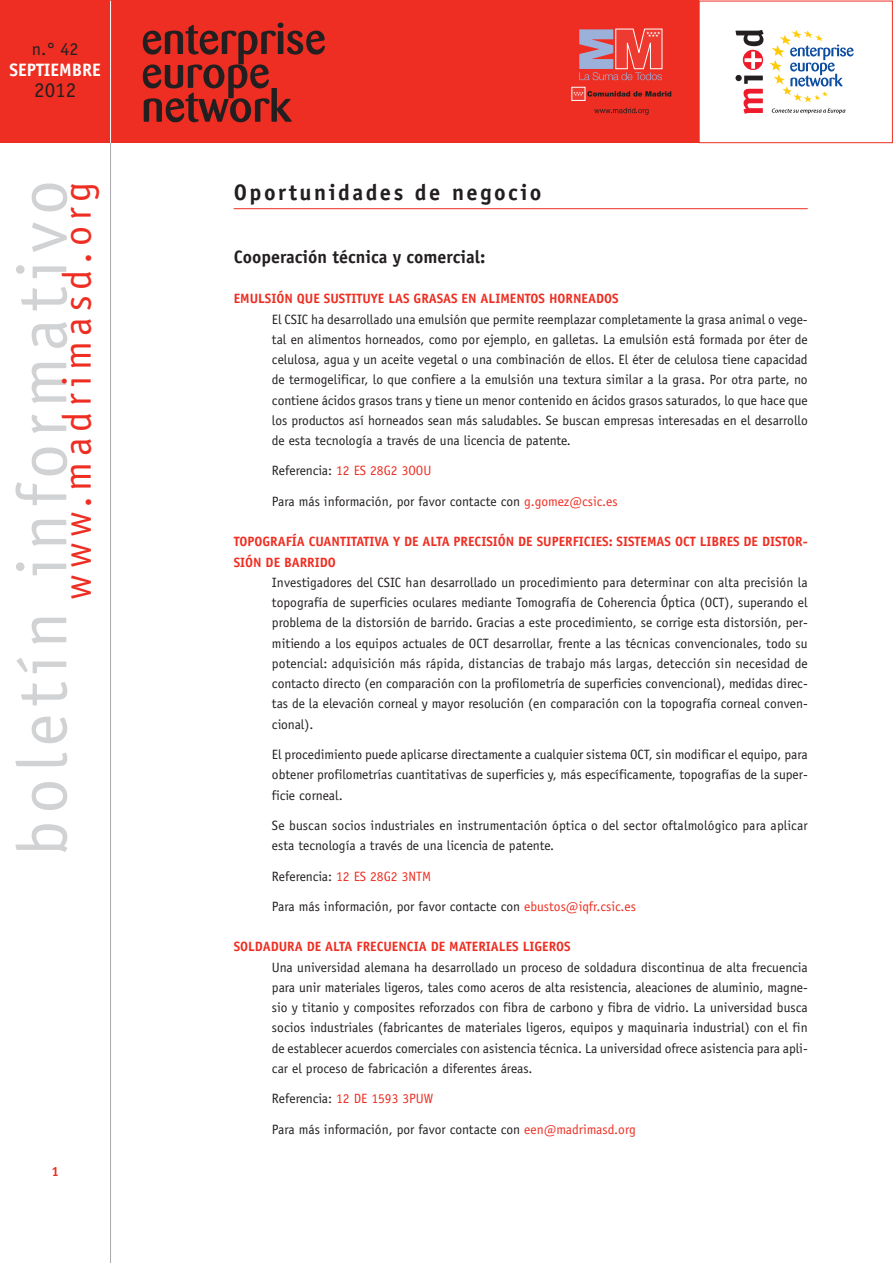
<style>
.page{position:relative;width:893px;height:1263px;background:#fff}
.page>*{position:absolute;margin:0;border:0;box-sizing:border-box;transform-origin:0 0}
.t1{font:70.35px "Officina Sans";letter-spacing:.1em;color:#d1d2d4}
.t2{font:40.2px "Officina Sans";letter-spacing:.15em;color:#ee2e22}
.t3{font:700 22.5px "Officina Sans";letter-spacing:.11em;color:#231f20}
.t4{font:21px "Officina Sans";color:#231f20}
.t5{font:700 18px "Officina Sans";color:#231f20}
.t6{font:700 18px "Officina Sans";color:#fff}
.t7{font:18px "Officina Sans";color:#231f20}
.t8{font:13.5px/20.2px "Officina Sans";color:#231f20;text-align:justify}
.t9{font:700 13.5px/20.2px "Officina Sans";color:#ee2e22}
.t10{font:13.5px "Officina Sans";color:#ee2e22}
.t11{font:700 13.35px "Officina Sans";color:#ee2e22}
.s1{color:#231f20}
.s2{color:#ee2e22}
</style>
<div class="page">
<hr style="left:110px;top:1px;width:1px;height:1262px;background:#a8a9ad">
<div style="left:0;top:1px;width:699px;height:142px;background:#ee2e22"></div>
<svg style="left:233px;top:1px;width:660px;height:208px"></svg>
<hr style="left:110px;top:1px;width:1px;height:142px;background:#fff">
<svg style="left:143px;top:23px;width:182px;height:99px"></svg>
<svg style="left:769px;top:30px;width:85px;height:84px"></svg>
<svg style="left:743px;top:50px;width:20px;height:20px"></svg>
<svg style="left:735px;top:75px;width:28px;height:39px"></svg>
<svg style="left:745px;top:52px;width:17px;height:17px"></svg>
<svg style="left:735px;top:30px;width:28px;height:16px"></svg>
<svg style="left:594px;top:108px;width:54px;height:7px"></svg>
<div style="left:572px;top:87px;width:13px;height:14px;background:#ee3b32;border:1px solid #fff"></div>
<svg style="left:573px;top:91px;width:98px;height:6px"></svg>
<svg style="left:579px;top:29px;width:83px;height:51px"></svg>
<h3 class="t7" style="left:32px;top:42px;width:48px">n.° 42</h3>
<h3 class="t6" style="left:9px;top:63px;width:93px">SEPTIEMBRE</h3>
<h3 class="t4" style="left:34px;top:82px;width:44px">2012</h3>
<h1 class="t1" style="left:15px;top:856px;width:677px;rotate:-90deg">boletín informativo</h1>
<h2 class="t2" style="left:62px;top:599px;width:419px;rotate:-90deg">www.madrimasd.org</h2>
<p class="t11" style="left:51px;top:1166px;width:9px">1</p>
<h3 class="t3" style="left:234px;top:183px;width:309px">Oportunidades de negocio</h3>
<h3 class="t5" style="left:234px;top:250px;width:253px">Cooperación técnica y comercial:</h3>
<p class="t9" style="left:234px;top:290px;width:386px">EMULSIÓN QUE SUSTITUYE LAS GRASAS EN ALIMENTOS HORNEADOS</p>
<p class="t8" style="left:272px;top:310px;width:537px">El CSIC ha desarrollado una emulsión que permite reemplazar completamente la grasa animal o vege&shy;tal en alimentos horneados, como por ejemplo, en galletas. La emulsión está formada por éter de celulosa, agua y un aceite vegetal o una combinación de ellos. El éter de celulosa tiene capacidad de termogelificar, lo que confiere a la emulsión una textura similar a la grasa. Por otra parte, no contiene ácidos grasos trans y tiene un menor contenido en ácidos grasos saturados, lo que hace que los productos así horneados sean más saludables. Se buscan empresas interesadas en el desarrollo de esta tecnología a través de una licencia de patente.</p>
<p class="t10" style="left:272px;top:466px;width:161px"><span class="s1">Referencia:</span> 12 ES 28G2 3OOU</p>
<p class="t8" style="left:272px;top:492px;width:347px">Para más información, por favor contacte con <span class="s2">g.gomez@csic.es</span></p>
<p class="t9" style="left:234px;top:533px;width:576px">TOPOGRAFÍA CUANTITATIVA Y DE ALTA PRECISIÓN DE SUPERFICIES: SISTEMAS OCT LIBRES DE DISTOR-<br>SIÓN DE BARRIDO</p>
<p class="t8" style="left:272px;top:573px;width:537px">Investigadores del CSIC han desarrollado un procedimiento para determinar con alta precisión la topografía de superficies oculares mediante Tomografía de Coherencia Óptica (OCT), superando el problema de la distorsión de barrido. Gracias a este procedimiento, se corrige esta distorsión, per&shy;mitiendo a los equipos actuales de OCT desarrollar, frente a las técnicas convencionales, todo su potencial: adquisición más rápida, distancias de trabajo más largas, detección sin necesidad de contacto directo (en comparación con la profilometría de superficies convencional), medidas direc&shy;tas de la elevación corneal y mayor resolución (en comparación con la topografía corneal conven&shy;cional).</p>
<p class="t8" style="left:272px;top:745px;width:537px">El procedimiento puede aplicarse directamente a cualquier sistema OCT, sin modificar el equipo, para obtener profilometrías cuantitativas de superficies y, más específicamente, topografías de la super&shy;ficie corneal.</p>
<p class="t8" style="left:272px;top:816px;width:537px">Se buscan socios industriales en instrumentación óptica o del sector oftalmológico para aplicar esta tecnología a través de una licencia de patente.</p>
<p class="t10" style="left:272px;top:871px;width:161px"><span class="s1">Referencia:</span> 12 ES 28G2 3NTM</p>
<p class="t8" style="left:272px;top:897px;width:366px">Para más información, por favor contacte con <span class="s2">ebustos@iqfr.csic.es</span></p>
<p class="t9" style="left:234px;top:938px;width:338px">SOLDADURA DE ALTA FRECUENCIA DE MATERIALES LIGEROS</p>
<p class="t8" style="left:272px;top:958px;width:537px">Una universidad alemana ha desarrollado un proceso de soldadura discontinua de alta frecuencia para unir materiales ligeros, tales como aceros de alta resistencia, aleaciones de aluminio, magne&shy;sio y titanio y composites reforzados con fibra de carbono y fibra de vidrio. La universidad busca socios industriales (fabricantes de materiales ligeros, equipos y maquinaria industrial) con el fin de establecer acuerdos comerciales con asistencia técnica. La universidad ofrece asistencia para apli&shy;car el proceso de fabricación a diferentes áreas.</p>
<p class="t10" style="left:272px;top:1093px;width:163px"><span class="s1">Referencia:</span> 12 DE 1593 3PUW</p>
<p class="t8" style="left:272px;top:1120px;width:365px">Para más información, por favor contacte con <span class="s2">een@madrimasd.org</span></p>
</div>
